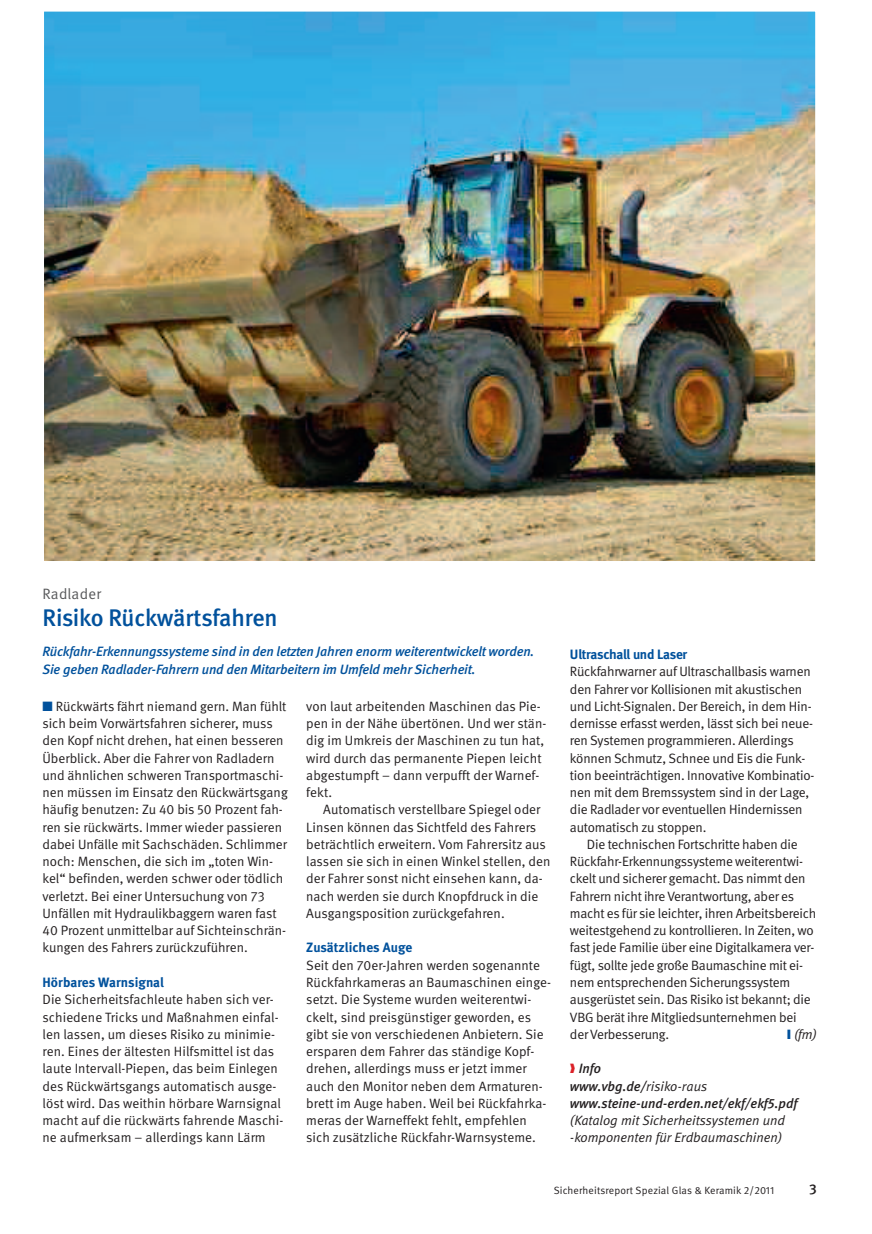
<style>
.page{position:relative;width:872px;height:1234px;background:#fff}
.page>*{position:absolute;margin:0;border:0;box-sizing:border-box;transform-origin:0 0}
.t1{font:500 24px "DGUV Meta";letter-spacing:-.015em;color:#01519c}
.t2{font:15px "DGUV Meta";letter-spacing:.02em;color:#57585a}
.t3{font:500 14.25px "DGUV Meta";color:#231f20}
.t4{font:13.5px/17.2px "DGUV Meta";color:#231f20}
.t5{font:italic 500 13.5px/17.2px "DGUV Meta";letter-spacing:-.01em;color:#01519c}
.t6{font:italic 13.5px/17.2px "DGUV Meta";color:#231f20}
.t7{font:italic 500 13.5px/17.2px "DGUV Meta";color:#231f20}
.t8{font:700 13.5px "DGUV Meta";letter-spacing:-.005em;color:#01519c}
.t9{font:10.5px "DGUV Meta";letter-spacing:.015em;color:#231f20}
.s1{color:#01519c}
.s2{color:#db2128}
.s3{font-weight:400}
</style>
<div class="page">
<img style="left:46px;top:13px;width:767px;height:546px">
<p class="t2" style="left:43px;top:588px;width:60px">Radlader</p>
<h1 class="t1" style="left:43px;top:608px;width:237px">Risiko Rückwärtsfahren</h1>
<p class="t5" style="left:43px;top:644px;width:493px">Rückfahr-Erkennungssysteme sind in den letzten Jahren enorm weiterentwickelt worden.<br>Sie geben Radlader-Fahrern und den Mitarbeitern im Umfeld mehr Sicherheit.</p>
<p class="t8" style="left:570px;top:649px;width:119px">Ultraschall und Laser</p>
<p class="t4" style="left:570px;top:663px;width:246px">Rückfahrwarner auf Ultraschallbasis warnen den Fahrer vor Kollisionen mit akustischen und Licht-Signalen. Der Bereich, in dem Hin&shy;dernisse erfasst werden, lässt sich bei neue&shy;ren Systemen programmieren. Allerdings können Schmutz, Schnee und Eis die Funk&shy;tion beeinträchtigen. Innovative Kombinatio&shy;nen mit dem Bremssystem sind in der Lage, die Radlader vor eventuellen Hindernissen automatisch zu stoppen.</p>
<p class="t4" style="left:570px;top:836px;width:248px;text-indent:17px">Die technischen Fortschritte haben die Rückfahr-Erkennungssysteme weiterentwi&shy;ckelt und sicherer gemacht. Das nimmt den Fahrern nicht ihre Verantwortung, aber es macht es für sie leichter, ihren Arbeitsbereich weitestgehend zu kontrollieren. In Zeiten, wo fast jede Familie über eine Digitalkamera ver&shy;fügt, sollte jede große Baumaschine mit ei&shy;nem entsprechenden Sicherungssystem ausgerüstet sein. Das Risiko ist bekannt; die VBG berät ihre Mitgliedsunternehmen bei der Verbesserung.</p>
<p class="t4" style="left:43px;top:698px;width:247px"><span class="s1">■</span> Rückwärts fährt niemand gern. Man fühlt sich beim Vorwärtsfahren sicherer, muss den Kopf nicht drehen, hat einen besseren Überblick. Aber die Fahrer von Radladern und ähnlichen schweren Transportmaschi&shy;nen müssen im Einsatz den Rückwärtsgang häufig benutzen: Zu 40 bis 50 Prozent fah&shy;ren sie rückwärts. Immer wieder passieren dabei Unfälle mit Sachschäden. Schlimmer noch: Menschen, die sich im „toten Win&shy;kel“ befinden, werden schwer oder tödlich verletzt. Bei einer Untersuchung von 73<br>Unfällen mit Hydraulikbaggern waren fast 40 Prozent unmittelbar auf Sichteinschrän&shy;kungen des Fahrers zurückzuführen.</p>
<p class="t8" style="left:43px;top:976px;width:123px">Hörbares Warnsignal</p>
<p class="t4" style="left:43px;top:991px;width:242px">Die Sicherheitsfachleute haben sich ver&shy;schiedene Tricks und Maßnahmen einfal&shy;len lassen, um dieses Risiko zu minimie&shy;ren. Eines der ältesten Hilfsmittel ist das laute Intervall-Piepen, das beim Einlegen des Rückwärtsgangs automatisch ausge&shy;löst wird. Das weithin hörbare Warnsignal macht auf die rückwärts fahrende Maschi&shy;ne aufmerksam – allerdings kann Lärm</p>
<p class="t4" style="left:306px;top:698px;width:242px">von laut arbeitenden Maschinen das Pie&shy;pen in der Nähe übertönen. Und wer stän&shy;dig im Umkreis der Maschinen zu tun hat, wird durch das permanente Piepen leicht abgestumpft – dann verpufft der Warnef&shy;fekt.</p>
<p class="t4" style="left:306px;top:801px;width:246px;text-indent:17px">Automatisch verstellbare Spiegel oder Linsen können das Sichtfeld des Fahrers beträchtlich erweitern. Vom Fahrersitz aus lassen sie sich in einen Winkel stellen, den der Fahrer sonst nicht einsehen kann, da&shy;nach werden sie durch Knopfdruck in die Ausgangsposition zurückgefahren.</p>
<p class="t8" style="left:306px;top:942px;width:107px">Zusätzliches Auge</p>
<p class="t4" style="left:306px;top:957px;width:246px">Seit den 70er-Jahren werden sogenannte Rückfahrkameras an Baumaschinen einge&shy;setzt. Die Systeme wurden weiterentwi&shy;ckelt, sind preisgünstiger geworden, es gibt sie von verschiedenen Anbietern. Sie ersparen dem Fahrer das ständige Kopf&shy;drehen, allerdings muss er jetzt immer auch den Monitor neben dem Armaturen&shy;brett im Auge haben. Weil bei Rückfahrka&shy;meras der Warneffekt fehlt, empfehlen sich zusätzliche Rückfahr-Warnsysteme.</p>
<p class="t6" style="left:787px;top:1026px;width:31px"><span class="s1">❙</span> (fm)</p>
<p class="t7" style="left:570px;top:1060px;width:229px"><span class="s2">❱</span> Info<br>www.vbg.de/<span class="s3">risiko-raus </span>www.steine-und-erden.net/ekf/ekf5.pdf</p>
<p class="t6" style="left:570px;top:1112px;width:217px">(Katalog mit Sicherheitssystemen und -komponenten für Erdbaumaschinen)</p>
<p class="t9" style="left:553px;top:1186px;width:222px">Sicherheitsreport Spezial Glas &amp; Keramik 2/2011</p>
<p class="t3" style="left:809px;top:1183px;width:9px">3</p>
</div>
